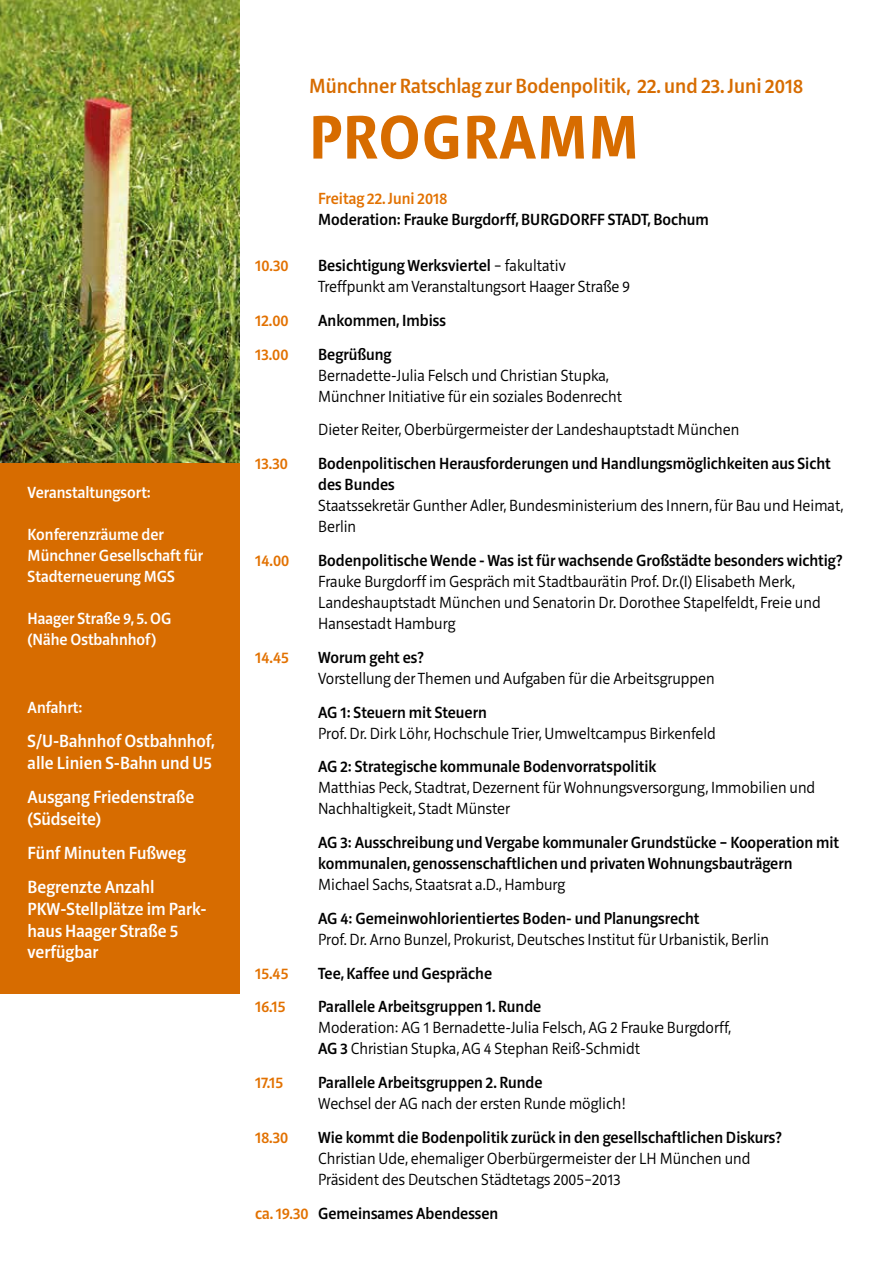
<style>
.page{position:relative;width:893px;height:1263px;background:#fff}
.page>*{position:absolute;margin:0;border:0;box-sizing:border-box;transform-origin:0 0}
.t1{font:700 63px "Riga";letter-spacing:.02em;color:#d76c00}
.t2{font:500 21px "Riga";color:#d76c00}
.t3{font:500 18px/21.6px "Riga";color:#fff}
.t4{font:300 16.5px/21px "Riga";color:#000}
.t5{font:500 16.5px/21px "Riga";color:#000}
.t6{font:500 16.5px/21px "Riga";color:#fff}
.t7{font:500 16.5px "Riga";color:#e27100}
.s1{font-weight:500}
.s2{color:#e27100}
</style>
<div class="page">
<img style="left:0;top:0;width:239px;height:463px">
<div style="left:0;top:463px;width:239px;height:531px;background:#d76c00"></div>
<p class="t6" style="left:28px;top:483px;width:125px">Veranstaltungsort:</p>
<p class="t6" style="left:28px;top:525px;width:177px">Konferenzräume der<br>Münchner Gesellschaft für<br>Stadterneuerung MGS</p>
<p class="t6" style="left:28px;top:609px;width:145px">Haager Straße 9, 5. OG (Nähe Ostbahnhof)</p>
<p class="t6" style="left:28px;top:697px;width:56px">Anfahrt:</p>
<p class="t3" style="left:28px;top:731px;width:188px">S/U-Bahnhof Ostbahnhof, alle Linien S-Bahn und U5</p>
<p class="t3" style="left:28px;top:787px;width:168px">Ausgang Friedenstraße (Südseite)</p>
<p class="t3" style="left:28px;top:836px;width:160px;line-height:34.3px">Fünf Minuten Fußweg<br>Begrenzte Anzahl</p>
<p class="t3" style="left:28px;top:899px;width:181px">PKW-Stellplätze im Park&shy;haus Haager Straße 5 verfügbar</p>
<p class="t2" style="left:309px;top:74px;width:495px">Münchner Ratschlag zur Bodenpolitik, 22. und 23. Juni 2018</p>
<h1 class="t1" style="left:309px;top:102px;width:331px">PROGRAMM</h1>
<p class="t7" style="left:318px;top:190px;width:131px">Freitag 22. Juni 2018</p>
<p class="t5" style="left:318px;top:210px;width:392px">Moderation: Frauke Burgdorff, BURGDORFF STADT, Bochum</p>
<p class="t7" style="left:255px;top:257px;width:35px">10.30</p>
<p class="t4" style="left:318px;top:256px;width:313px"><span class="s1">Besichtigung Werksviertel</span> – fakultativ<br>Treffpunkt am Veranstaltungsort Haager Straße 9</p>
<p class="t7" style="left:255px;top:311px;width:35px">12.00</p>
<p class="t5" style="left:318px;top:310px;width:129px">Ankommen, Imbiss</p>
<p class="t7" style="left:255px;top:345px;width:35px">13.00</p>
<p class="t5" style="left:318px;top:344px;width:75px">Begrüßung</p>
<p class="t4" style="left:318px;top:365px;width:305px">Bernadette-Julia Felsch und Christian Stupka,<br>Münchner Initiative für ein soziales Bodenrecht</p>
<p class="t4" style="left:318px;top:420px;width:423px">Dieter Reiter, Oberbürgermeister der Landeshauptstadt München</p>
<p class="t7" style="left:255px;top:455px;width:34px">13.30</p>
<p class="t5" style="left:318px;top:454px;width:514px">Bodenpolitischen Herausforderungen und Handlungsmöglichkeiten aus Sicht des Bundes</p>
<p class="t4" style="left:318px;top:496px;width:527px">Staatssekretär Gunther Adler, Bundesministerium des Innern, für Bau und Heimat,<br>Berlin</p>
<p class="t7" style="left:255px;top:551px;width:36px">14.00</p>
<p class="t5" style="left:318px;top:550px;width:526px">Bodenpolitische Wende - Was ist für wachsende Großstädte besonders wichtig?</p>
<p class="t4" style="left:318px;top:571px;width:504px">Frauke Burgdorff im Gespräch mit Stadtbaurätin Prof. Dr.(I) Elisabeth Merk,<br>Landeshauptstadt München und Senatorin Dr. Dorothee Stapelfeldt, Freie und<br>Hansestadt Hamburg</p>
<p class="t7" style="left:255px;top:648px;width:35px">14.45</p>
<p class="t5" style="left:318px;top:647px;width:107px">Worum geht es?</p>
<p class="t4" style="left:318px;top:668px;width:398px">Vorstellung der Themen und Aufgaben für die Arbeitsgruppen</p>
<p class="t5" style="left:318px;top:702px;width:170px">AG 1: Steuern mit Steuern</p>
<p class="t4" style="left:318px;top:723px;width:399px">Prof. Dr. Dirk Löhr, Hochschule Trier, Umweltcampus Birkenfeld</p>
<p class="t5" style="left:318px;top:757px;width:340px">AG 2: Strategische kommunale Bodenvorratspolitik</p>
<p class="t4" style="left:318px;top:778px;width:499px">Matthias Peck, Stadtrat, Dezernent für Wohnungsversorgung, Immobilien und<br>Nachhaltigkeit, Stadt Münster</p>
<p class="t5" style="left:318px;top:832px;width:523px">AG 3: Ausschreibung und Vergabe kommunaler Grundstücke – Kooperation mit kommunalen, genossenschaftlichen und privaten Wohnungsbauträgern</p>
<p class="t4" style="left:318px;top:874px;width:249px">Michael Sachs, Staatsrat a.D., Hamburg</p>
<p class="t5" style="left:318px;top:908px;width:383px">AG 4: Gemeinwohlorientiertes Boden- und Planungsrecht</p>
<p class="t4" style="left:318px;top:929px;width:453px">Prof. Dr. Arno Bunzel, Prokurist, Deutsches Institut für Urbanistik, Berlin</p>
<p class="t7" style="left:255px;top:964px;width:35px">15.45</p>
<p class="t5" style="left:318px;top:963px;width:175px">Tee, Kaffee und Gespräche</p>
<p class="t7" style="left:255px;top:998px;width:32px">16.15</p>
<p class="t5" style="left:318px;top:997px;width:225px">Parallele Arbeitsgruppen 1. Runde</p>
<p class="t4" style="left:318px;top:1018px;width:415px">Moderation: AG 1 Bernadette-Julia Felsch, AG 2 Frauke Burgdorff,<br><span class="s1">AG 3</span> Christian Stupka, AG 4 Stephan Reiß-Schmidt</p>
<p class="t7" style="left:255px;top:1074px;width:30px">17.15</p>
<p class="t5" style="left:318px;top:1073px;width:226px">Parallele Arbeitsgruppen 2. Runde</p>
<p class="t4" style="left:318px;top:1094px;width:309px">Wechsel der AG nach der ersten Runde möglich!</p>
<p class="t7" style="left:255px;top:1128px;width:35px">18.30</p>
<p class="t5" style="left:318px;top:1127px;width:465px">Wie kommt die Bodenpolitik zurück in den gesellschaftlichen Diskurs?</p>
<p class="t4" style="left:318px;top:1148px;width:434px">Christian Ude, ehemaliger Oberbürgermeister der LH München und<br>Präsident des Deutschen Städtetags 2005–2013</p>
<p class="t5" style="left:255px;top:1203px;width:245px"><span class="s2">ca. 19.30</span> Gemeinsames Abendessen</p>
</div>
